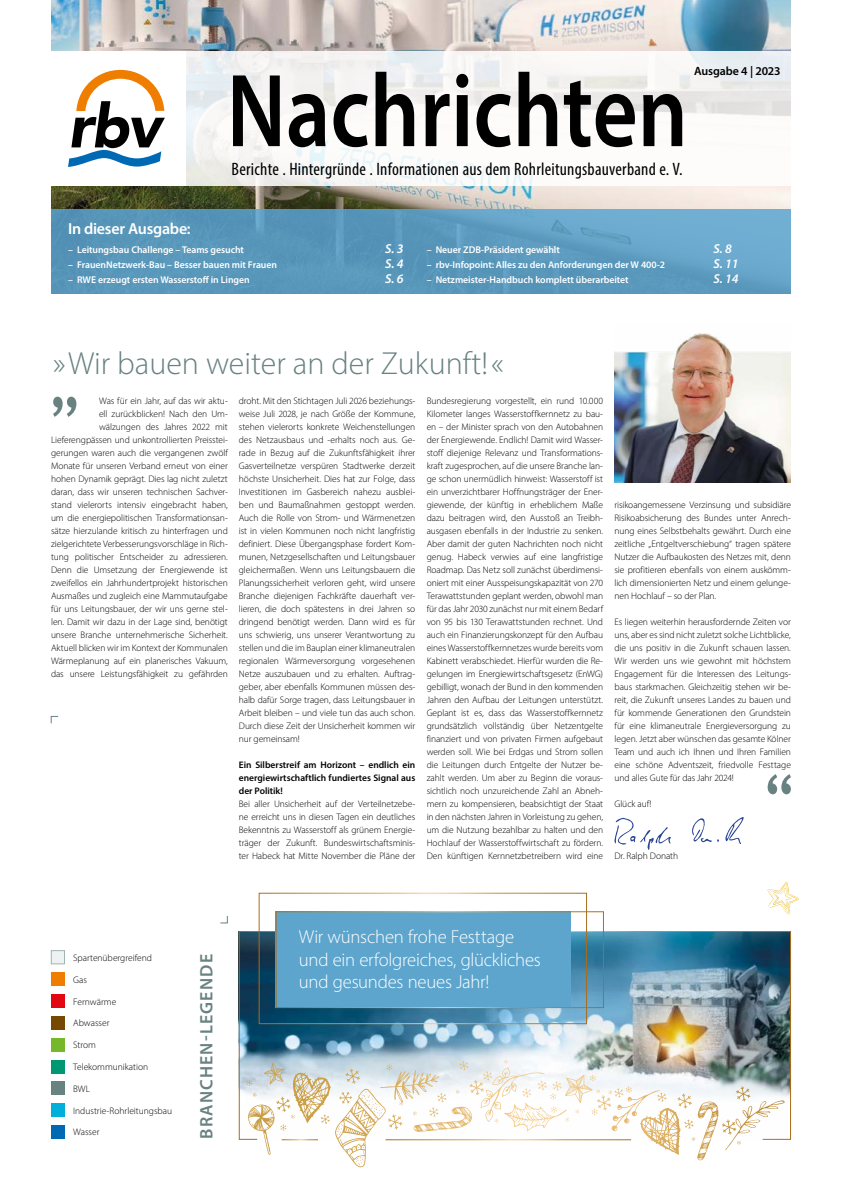
<style>
.page{position:relative;width:842px;height:1191px;background:#fff}
.page>*{position:absolute;margin:0;border:0;box-sizing:border-box;transform-origin:0 0}
.t1{font:600 104.7px "Myriad Pro";color:#000;scale:.84 1}
.t2{font:300 32px "Myriad Pro";color:#688181}
.t3{font:300 18.8px/22.5px "Myriad Pro";letter-spacing:-.015em;color:#fff}
.t4{font:condensed 18px "Myriad Pro";letter-spacing:.01em;color:#000}
.t5{font:600 18px "Myriad Pro";letter-spacing:.065em;color:#688181}
.t6{font:600 16px "Myriad Pro";letter-spacing:-.015em;color:#fff}
.t7{font:italic 600 13px "Myriad Pro";color:#fff}
.t8{font:600 12px "Myriad Pro";letter-spacing:-.01em;color:#000}
.t9{font:600 9.8px "Myriad Pro";letter-spacing:-.005em;color:#fff}
.t10{font:300 9.5px/13px "Myriad Pro";letter-spacing:-.01em;color:#000;text-align:justify}
.t11{font:600 9.5px/13px "Myriad Pro";color:#000;text-align:justify}
</style>
<div class="page">
<img style="left:51px;top:0;width:740px;height:209px">
<div style="left:51px;top:209px;width:740px;height:85px;background:linear-gradient(to right,#5291b4,#67a5ca)"></div>
<svg style="left:186px;top:51px;width:605px;height:135px"></svg>
<div style="left:36px;top:51px;width:150px;height:135px;background:#fff"></div>
<svg style="left:68px;top:70px;width:97px;height:97px"></svg>
<svg style="left:220px;top:916px;width:8px;height:7px"></svg>
<svg style="left:51px;top:716px;width:7px;height:7px"></svg>
<div style="left:51px;top:972px;width:14px;height:14px;background:#ef7d00"></div>
<div style="left:51px;top:950px;width:14px;height:14px;background:#eff2f3;border:1px solid #a1b3b3"></div>
<div style="left:51px;top:994px;width:14px;height:13px;background:#e30613"></div>
<div style="left:51px;top:1016px;width:14px;height:13px;background:#764800"></div>
<div style="left:51px;top:1037px;width:14px;height:14px;background:#76b82a"></div>
<div style="left:51px;top:1059px;width:14px;height:14px;background:#009773"></div>
<div style="left:51px;top:1081px;width:14px;height:14px;background:#688181"></div>
<div style="left:51px;top:1103px;width:14px;height:14px;background:#00b0db"></div>
<div style="left:51px;top:1125px;width:14px;height:14px;background:#0069b4"></div>
<svg style="left:768px;top:774px;width:23px;height:20px"></svg>
<img style="left:614px;top:333px;width:177px;height:149px">
<svg style="left:53px;top:397px;width:23px;height:20px"></svg>
<svg style="left:614px;top:817px;width:57px;height:33px"></svg>
<svg style="left:692px;top:817px;width:52px;height:27px"></svg>
<img style="left:238px;top:930px;width:553px;height:210px">
<div style="left:276px;top:911px;width:295px;height:97px;background:#5da5cd"></div>
<div style="left:259px;top:892px;width:328px;height:132px;border:1px solid #fff"></div>
<hr style="left:386px;top:1139px;width:245px;height:1px;background:#fff">
<hr style="left:282px;top:1139px;width:36px;height:1px;background:#fff">
<svg style="left:768px;top:882px;width:31px;height:33px"></svg>
<h3 class="t6" style="left:68px;top:218px;width:124px">In dieser Ausgabe:</h3>
<h1 class="t1" style="left:227px;top:44px;width:550px">Nachrichten</h1>
<h3 class="t4" style="left:232px;top:158px;width:453px">Berichte . Hintergründe . Informationen aus dem Rohrleitungsbauverband e. V.</h3>
<p class="t8" style="left:694px;top:63px;width:88px">Ausgabe 4 | 2023</p>
<p class="t9" style="left:68px;top:244px;width:177px">– Leitungsbau Challenge – Teams gesucht</p>
<h3 class="t7" style="left:385px;top:240px;width:20px">S. 3</h3>
<p class="t9" style="left:68px;top:258px;width:211px">– FrauenNetzwerk-Bau – Besser bauen mit Frauen</p>
<h3 class="t7" style="left:385px;top:255px;width:20px">S. 4</h3>
<p class="t9" style="left:68px;top:273px;width:183px">– RWE erzeugt ersten Wasserstoff in Lingen</p>
<h3 class="t7" style="left:385px;top:270px;width:20px">S. 6</h3>
<p class="t9" style="left:427px;top:244px;width:135px">– Neuer ZDB-Präsident gewählt</p>
<h3 class="t7" style="left:713px;top:240px;width:20px">S. 8</h3>
<p class="t9" style="left:427px;top:258px;width:240px">– rbv-Infopoint: Alles zu den Anforderungen der W 400-2</p>
<h3 class="t7" style="left:713px;top:255px;width:27px">S. 11</h3>
<p class="t9" style="left:427px;top:273px;width:204px">– Netzmeister-Handbuch komplett überarbeitet</p>
<h3 class="t7" style="left:713px;top:270px;width:27px">S. 14</h3>
<h2 class="t2" style="left:53px;top:344px;width:452px">»Wir bauen weiter an der Zukunft!«</h2>
<p class="t10" style="left:51px;top:394px;width:178px;text-align:right">Was für ein Jahr, auf das wir aktu-<br>ell zurückblicken! Nach den Um-<br>wälzungen des Jahres 2022 mit Lieferengpässen und unkontrollierten Preisstei&shy;gerungen waren auch die vergangenen zwölf Monate für unseren Verband erneut von einer hohen Dynamik geprägt. Dies lag nicht zuletzt daran, dass wir unseren technischen Sachver&shy;stand vielerorts intensiv eingebracht haben, um die energiepolitischen Transformationsan&shy;sätze hierzulande kritisch zu hinterfragen und zielgerichtete Verbesserungsvorschläge in Rich&shy;tung politischer Entscheider zu adressieren.<br>Denn die Umsetzung der Energiewende ist zweifellos ein Jahrhundertprojekt historischen Ausmaßes und zugleich eine Mammutaufgabe für uns Leitungsbauer, der wir uns gerne stel&shy;len. Damit wir dazu in der Lage sind, benötigt unsere Branche unternehmerische Sicherheit.<br>Aktuell blicken wir im Kontext der Kommunalen Wärmeplanung auf ein planerisches Vakuum, das unsere Leistungsfähigkeit zu gefährden</p>
<p class="t10" style="left:239px;top:394px;width:178px">droht. Mit den Stichtagen Juli 2026 beziehungs&shy;weise Juli 2028, je nach Größe der Kommune, stehen vielerorts konkrete Weichenstellungen des Netzausbaus und -erhalts noch aus. Ge&shy;rade in Bezug auf die Zukunftsfähigkeit ihrer Gasverteilnetze verspüren Stadtwerke derzeit höchste Unsicherheit. Dies hat zur Folge, dass Investitionen im Gasbereich nahezu ausblei&shy;ben und Baumaßnahmen gestoppt werden.<br>Auch die Rolle von Strom- und Wärmenetzen ist in vielen Kommunen noch nicht langfristig definiert. Diese Übergangsphase fordert Kom&shy;munen, Netzgesellschaften und Leitungsbauer gleichermaßen. Wenn uns Leitungsbauern die Planungssicherheit verloren geht, wird unsere Branche diejenigen Fachkräfte dauerhaft ver&shy;lieren, die doch spätestens in drei Jahren so dringend benötigt werden. Dann wird es für uns schwierig, uns unserer Verantwortung zu stellen und die im Bauplan einer klimaneutralen regionalen Wärmeversorgung vorgesehenen Netze auszubauen und zu erhalten. Auftrag&shy;geber, aber ebenfalls Kommunen müssen des&shy;halb dafür Sorge tragen, dass Leitungsbauer in Arbeit bleiben – und viele tun das auch schon.<br>Durch diese Zeit der Unsicherheit kommen wir nur gemeinsam!</p>
<p class="t11" style="left:239px;top:758px;width:178px">Ein Silberstreif am Horizont – endlich ein energiewirtschaftlich fundiertes Signal aus der Politik!</p>
<p class="t10" style="left:239px;top:797px;width:178px">Bei aller Unsicherheit auf der Verteilnetzebe&shy;ne erreicht uns in diesen Tagen ein deutliches Bekenntnis zu Wasserstoff als grünem Energie&shy;träger der Zukunft. Bundeswirtschaftsminis&shy;ter Habeck hat Mitte November die Pläne der</p>
<p class="t10" style="left:427px;top:394px;width:178px;text-align:left">Bundesregierung vorgestellt, ein rund 10.000<br>Kilometer langes Wasserstoffkernnetz zu bau----- en – der Minister sprach von den Autobahnen der Energiewende. Endlich! Damit wird Wasser&shy;stoff diejenige Relevanz und Transformations&shy;kraft zugesprochen, auf die unsere Branche lan&shy;ge schon unermüdlich hinweist: Wasserstoff ist ein unverzichtbarer Hoffnungsträger der Ener&shy;giewende, der künftig in erheblichem Maße dazu beitragen wird, den Ausstoß an Treibh&shy;ausgasen ebenfalls in der Industrie zu senken.<br>Aber damit der guten Nachrichten noch nicht genug. Habeck verwies auf eine langfristige Roadmap. Das Netz soll zunächst überdimensi&shy;oniert mit einer Ausspeisungskapazität von 270<br>Terawattstunden geplant werden, obwohl man für das Jahr 2030 zunächst nur mit einem Bedarf von 95 bis 130 Terawattstunden rechnet. Und auch ein Finanzierungskonzept für den Aufbau eines Wasserstoffkernnetzes wurde bereits vom Kabinett verabschiedet. Hierfür wurden die Re&shy;gelungen im Energiewirtschaftsgesetz (EnWG) gebilligt, wonach der Bund in den kommenden Jahren den Aufbau der Leitungen unterstützt.<br>Geplant ist es, dass das Wasserstoffkernnetz grundsätzlich vollständig über Netzentgelte finanziert und von privaten Firmen aufgebaut werden soll. Wie bei Erdgas und Strom sollen die Leitungen durch Entgelte der Nutzer be&shy;zahlt werden. Um aber zu Beginn die voraus&shy;sichtlich noch unzureichende Zahl an Abneh&shy;mern zu kompensieren, beabsichtigt der Staat in den nächsten Jahren in Vorleistung zu gehen, um die Nutzung bezahlbar zu halten und den Hochlauf der Wasserstoffwirtschaft zu fördern.<br>Den künftigen Kernnetzbetreibern wird eine</p>
<p class="t10" style="left:614px;top:498px;width:178px">risikoangemessene Verzinsung und subsidiäre Risikoabsicherung des Bundes unter Anrech&shy;nung eines Selbstbehalts gewährt. Durch eine zeitliche „Entgeltverschiebung“ tragen spätere Nutzer die Aufbaukosten des Netzes mit, denn sie profitieren ebenfalls von einem auskömm&shy;lich dimensionierten Netz und einem gelunge&shy;nen Hochlauf – so der Plan.</p>
<p class="t10" style="left:614px;top:615px;width:178px">Es liegen weiterhin herausfordernde Zeiten vor uns, aber es sind nicht zuletzt solche Lichtblicke, die uns positiv in die Zukunft schauen lassen.<br>Wir werden uns wie gewohnt mit höchstem Engagement für die Interessen des Leitungs&shy;baus starkmachen. Gleichzeitig stehen wir be&shy;reit, die Zukunft unseres Landes zu bauen und für kommende Generationen den Grundstein für eine klimaneutrale Energieversorgung zu legen. Jetzt aber wünschen das gesamte Kölner Team und auch ich Ihnen und Ihren Familien eine schöne Adventszeit, friedvolle Festtage und alles Gute für das Jahr 2024!</p>
<p class="t10" style="left:614px;top:797px;width:38px">Glück auf!</p>
<p class="t10" style="left:614px;top:849px;width:65px">Dr. Ralph Donath</p>
<p class="t10" style="left:73px;top:951px;width:80px">Spartenübergreifend</p>
<p class="t10" style="left:73px;top:973px;width:15px">Gas</p>
<p class="t10" style="left:73px;top:995px;width:45px">Fernwärme</p>
<p class="t10" style="left:73px;top:1016px;width:38px">Abwasser</p>
<p class="t10" style="left:73px;top:1038px;width:24px">Strom</p>
<p class="t10" style="left:73px;top:1060px;width:76px">Telekommunikation</p>
<p class="t10" style="left:73px;top:1082px;width:18px">BWL</p>
<p class="t10" style="left:73px;top:1103px;width:100px">Industrie-Rohrleitungsbau</p>
<p class="t10" style="left:73px;top:1125px;width:28px">Wasser</p>
<h3 class="t5" style="left:195px;top:1138px;width:186px;rotate:-90deg">BRANCHEN-LEGENDE</h3>
<h3 class="t3" style="left:299px;top:925px;width:243px">Wir wünschen frohe Festtage und ein erfolgreiches, glückliches und gesundes neues Jahr!</h3>
</div>
